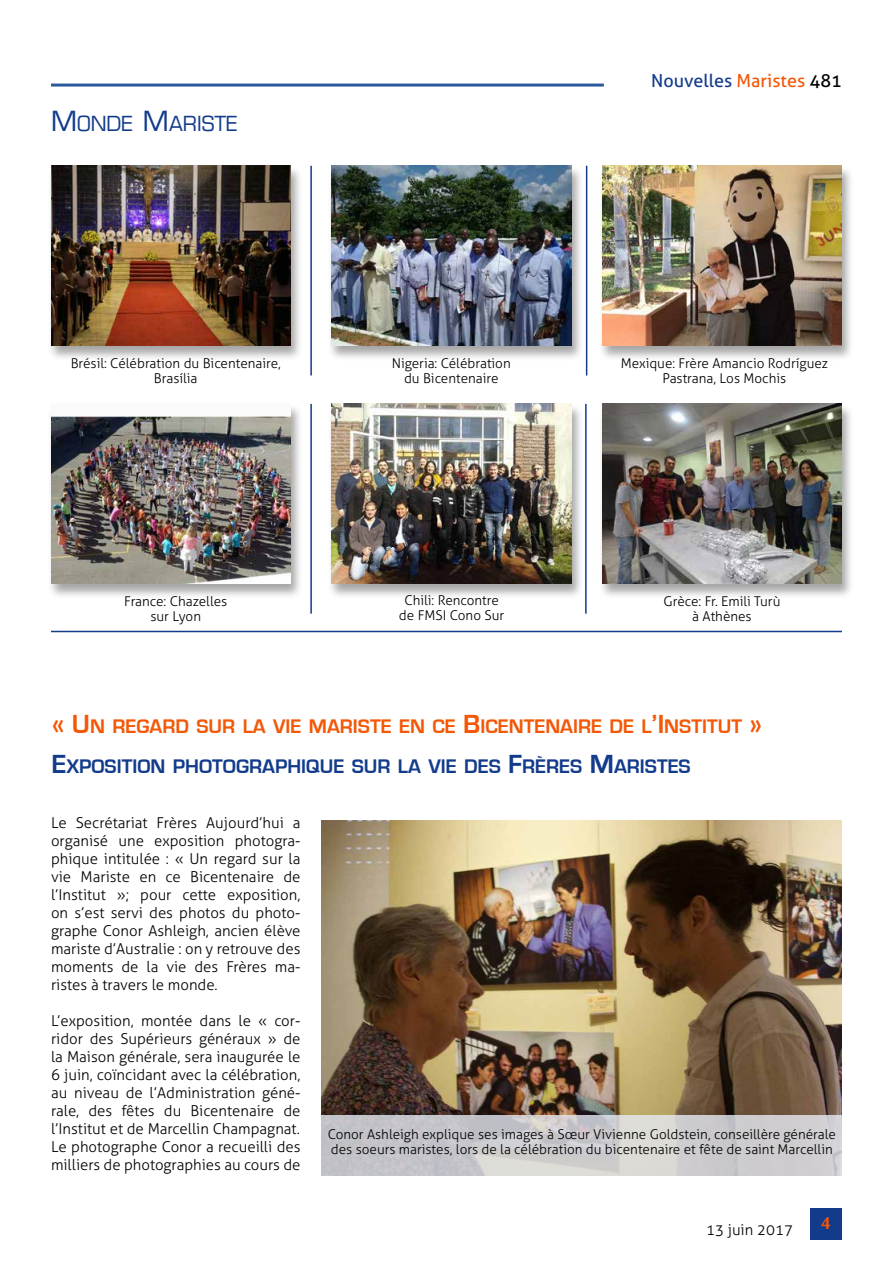
<style>
.page{position:relative;width:893px;height:1263px;background:#fff}
.page>*{position:absolute;margin:0;border:0;box-sizing:border-box;transform-origin:0 0}
.t1{font:700 20.25px/39.8px "Eurostile";color:#f45706}
.t2{font:20.25px "Eurostile";color:#123b8b}
.t3{font:18px "Aller";color:#123b8b}
.t4{font:700 18px "Novarese IT Cby BT";color:#f45706}
.t5{font:300 15px/18px "Aller";color:#000;text-align:justify}
.t6{font:300 13.5px/15px "Aller";color:#000;text-align:center}
.s1{font-size:27px}
.s2{color:#f45706}
.s3{color:#000}
.s4{font-size:27px;color:#123b8b}
.s5{color:#123b8b}
</style>
<div class="page">
<hr style="left:51px;top:84px;width:553px;height:3px;background:#275b9b">
<div style="left:810px;top:1208px;width:32px;height:31px;background:#123b8b"></div>
<div style="left:598px;top:165px;width:257px;height:196px;background:#000;opacity:.35"></div>
<img style="left:602px;top:166px;width:240px;height:180px">
<div style="left:327px;top:165px;width:257px;height:196px;background:#000;opacity:.35"></div>
<img style="left:331px;top:166px;width:240px;height:180px">
<div style="left:47px;top:165px;width:257px;height:196px;background:#000;opacity:.35"></div>
<img style="left:51px;top:166px;width:240px;height:180px">
<div style="left:598px;top:403px;width:257px;height:196px;background:#000;opacity:.35"></div>
<img style="left:602px;top:404px;width:240px;height:180px">
<div style="left:327px;top:403px;width:257px;height:196px;background:#000;opacity:.35"></div>
<img style="left:331px;top:404px;width:240px;height:180px">
<div style="left:47px;top:403px;width:257px;height:196px;background:#000;opacity:.35"></div>
<img style="left:51px;top:404px;width:240px;height:180px">
<hr style="left:310px;top:166px;width:2px;height:209px;background:#123b8b">
<hr style="left:586px;top:166px;width:1px;height:209px;background:#123b8b">
<hr style="left:310px;top:404px;width:2px;height:210px;background:#123b8b">
<hr style="left:585px;top:404px;width:2px;height:210px;background:#123b8b">
<hr style="left:51px;top:631px;width:791px;height:1px;background:#123b8b">
<img style="left:322px;top:820px;width:520px;height:295px">
<svg style="left:322px;top:1115px;width:520px;height:60px;fill:#cdcbcd"></svg>
<h1 class="t2" style="left:51px;top:111px;width:188px"><span class="s1">M</span>ONDE <span class="s1">M</span>ARISTE</h1>
<p class="t3" style="left:651px;top:69px;width:192px">Nouvelles <span class="s2">Maristes</span> <span class="s3">481</span></p>
<p class="t6" style="left:71px;top:355px;width:212px">Brésil: Célébration du Bicentenaire,<br>Brasília</p>
<p class="t6" style="left:392px;top:355px;width:121px">Nigeria: Célébration du Bicentenaire</p>
<p class="t6" style="left:621px;top:355px;width:209px">Mexique: Frère Amancio Rodríguez<br>Pastrana, Los Mochis</p>
<p class="t6" style="left:124px;top:593px;width:105px">France: Chazelles sur Lyon</p>
<p class="t6" style="left:399px;top:593px;width:107px">Chili: Rencontre de FMSI Cono Sur</p>
<p class="t6" style="left:664px;top:593px;width:118px">Grèce: Fr. Emili Turù à Athènes</p>
<h1 class="t1" style="left:52px;top:707px;width:712px"><span class="s1">« U</span> N REGARD SUR LA VIE MARISTE EN CE <span class="s1">B</span>ICENTENAIRE DE L<span class="s1">’I</span> NSTITUT <span class="s1">»<br></span><span class="s4">E</span><span class="s5">XPOSITION PHOTOGRAPHIQUE SUR LA VIE DES</span> <span class="s4">F</span><span class="s5">RÈRES</span> <span class="s4">M</span><span class="s5">ARISTES</span></h1>
<p class="t5" style="left:51px;top:814px;width:251px">Le Secrétariat Frères Aujourd’hui a organisé une exposition photogra&shy;phique intitulée : « Un regard sur la vie Mariste en ce Bicentenaire de l’Institut »; pour cette exposition, on s’est servi des photos du photo&shy;graphe Conor Ashleigh, ancien élève mariste d’Australie : on y retrouve des moments de la vie des Frères ma&shy;ristes à travers le monde.</p>
<p class="t5" style="left:51px;top:1012px;width:251px">L’exposition, montée dans le « cor&shy;ridor des Supérieurs généraux » de la Maison générale, sera inaugurée le 6 juin, coïncidant avec la célébration, au niveau de l’Administration géné&shy;rale, des fêtes du Bicentenaire de l’Institut et de Marcellin Champagnat.<br>Le photographe Conor a recueilli des milliers de photographies au cours de</p>
<p class="t6" style="left:328px;top:1126px;width:510px;text-align:left">Conor Ashleigh explique ses images à Sœur Vivienne Goldstein, conseillère générale des soeurs maristes, lors de la célébration du bicentenaire et fête de saint Marcellin</p>
<p class="t5" style="left:706px;top:1220px;width:88px">13 juin 2017</p>
<p class="t4" style="left:821px;top:1212px;width:12px">4</p>
</div>
